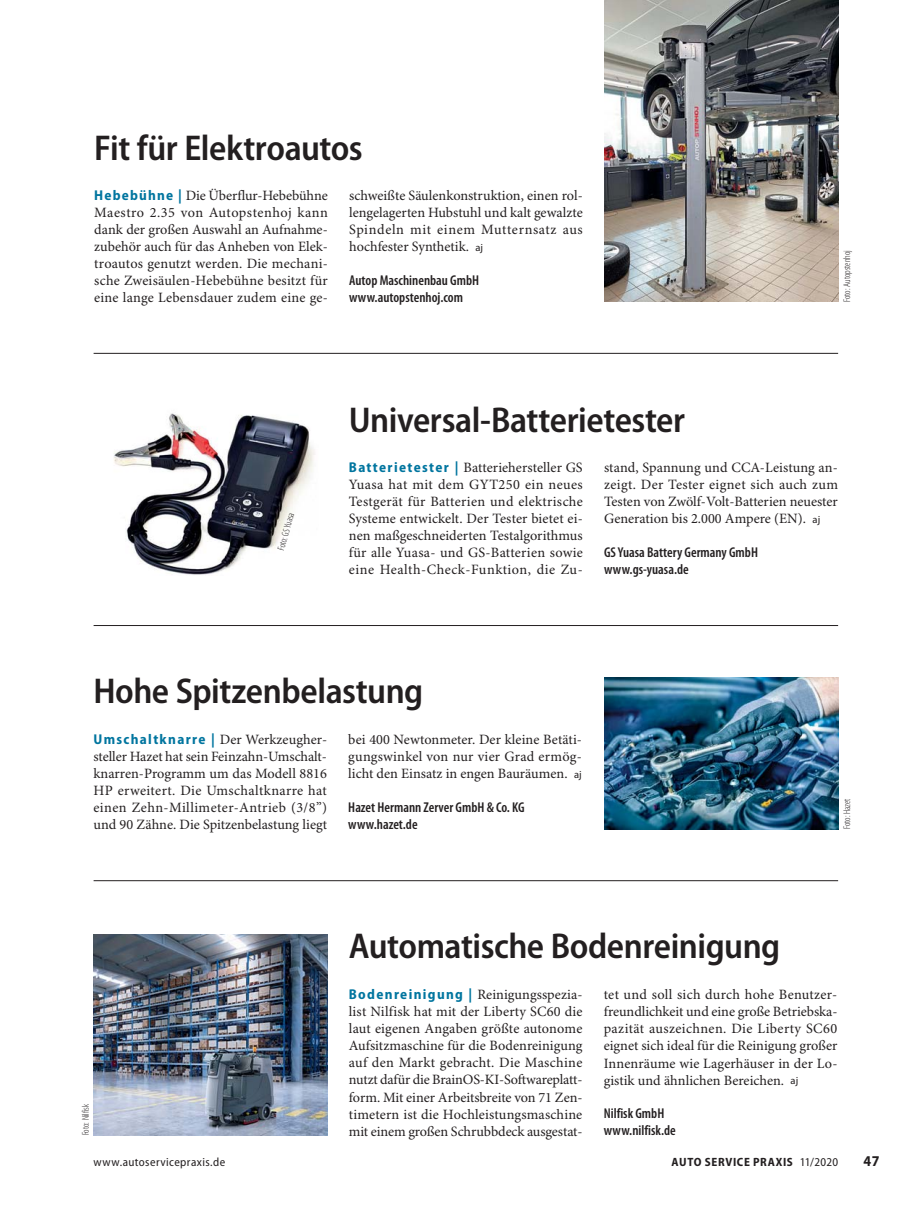
<style>
.page{position:relative;width:919px;height:1212px;background:#fff}
.page>*{position:absolute;margin:0;border:0;box-sizing:border-box;transform-origin:0 0}
.t1{font:600 semi-condensed 36px "Myriad Pro";letter-spacing:-.015em;color:#231f20}
.t2{font:700 semi-condensed 15px "Myriad Pro";color:#231f20}
.t3{font:14.25px/17px "Minion Pro";letter-spacing:.005em;color:#231f20;text-align:justify}
.t4{font:600 condensed 14.25px/17px "Myriad Pro";color:#231f20}
.t5{font:700 semi-condensed 14.25px "Myriad Pro";letter-spacing:.095em;color:#00759f}
.t6{font:semi-condensed 12px "Myriad Pro";letter-spacing:.035em;color:#231f20}
.t7{font:700 semi-condensed 12px "Myriad Pro";letter-spacing:.055em;color:#231f20}
.t8{font:300 condensed 9.75px "Myriad Pro";color:#231f20}
.s1{font-family:"Myriad Pro";font-weight:700;font-stretch:semi-condensed;color:#00759f}
.s2{font-family:"Myriad Pro";font-size:10.5px}
.s3{font-family:"Minion Pro";font-weight:400;font-stretch:normal;color:#231f20}
.s4{font-weight:400}
</style>
<div class="page">
<hr style="left:94px;top:625px;width:744px;height:1px;background:#231f20">
<hr style="left:94px;top:353px;width:744px;height:1px;background:#231f20">
<hr style="left:94px;top:880px;width:744px;height:1px;background:#231f20">
<img style="left:604px;top:0;width:234px;height:302px">
<img style="left:114px;top:413px;width:201px;height:162px">
<img style="left:604px;top:677px;width:234px;height:152px">
<img style="left:94px;top:934px;width:233px;height:201px">
<h1 class="t1" style="left:94px;top:134px;width:270px">Fit für Elektroautos</h1>
<p class="t3" style="left:94px;top:188px;width:235px"><span class="s1">Hebebühne |</span> Die Überflur-Hebebühne Maestro 2.35 von Autopstenhoj kann dank der großen Auswahl an Aufnahme&shy;zubehör auch für das Anheben von Elek&shy;troautos genutzt werden. Die mechani&shy;sche Zweisäulen-Hebebühne besitzt für eine lange Lebensdauer zudem eine ge-</p>
<p class="t3" style="left:349px;top:188px;width:235px">schweißte Säulenkonstruktion, einen rol&shy;lengelagerten Hubstuhl und kalt gewalzte Spindeln mit einem Mutternsatz aus hochfester Synthetik. <span class="s2">aj</span></p>
<p class="t4" style="left:349px;top:273px;width:131px">Autop Maschinenbau GmbH www.autopstenhoj.com</p>
<p class="t8" style="left:841px;top:302px;width:53px;rotate:-90deg">Foto: Autopstenhoj</p>
<p class="t8" style="left:275px;top:549px;width:41px;rotate:-75deg">Foto: GS Yuasa</p>
<h1 class="t1" style="left:349px;top:406px;width:337px">Universal-Batterietester</h1>
<p class="t3" style="left:349px;top:460px;width:235px"><span class="s1">Batterietester |</span> Batteriehersteller GS Yuasa hat mit dem GYT250 ein neues Testgerät für Batterien und elektrische Systeme entwickelt. Der Tester bietet ei&shy;nen maßgeschneiderten Testalgorithmus für alle Yuasa- und GS-Batterien sowie eine Health-Check-Funktion, die Zu-</p>
<p class="t3" style="left:604px;top:460px;width:235px">stand, Spannung und CCA-Leistung an&shy;zeigt. Der Tester eignet sich auch zum Testen von Zwölf-Volt-Batterien neuester Generation bis 2.000 Ampere (EN). <span class="s2">aj</span></p>
<p class="t4" style="left:604px;top:545px;width:155px">GS Yuasa Battery Germany GmbH www.gs-yuasa.de</p>
<h1 class="t1" style="left:93px;top:678px;width:331px">Hohe Spitzenbelastung</h1>
<p class="t5" style="left:93px;top:734px;width:235px">Umschaltknarre | <span class="s3">Der Werkzeugher-</span></p>
<p class="t3" style="left:93px;top:749px;width:235px">steller Hazet hat sein Feinzahn-Umschalt&shy;knarren-Programm um das Modell 8816<br>HP erweitert. Die Umschaltknarre hat einen Zehn-Millimeter-Antrieb (3/8”) und 90 Zähne. Die Spitzenbelastung liegt</p>
<p class="t3" style="left:348px;top:732px;width:235px">bei 400 Newtonmeter. Der kleine Betäti&shy;gungswinkel von nur vier Grad ermög&shy;licht den Einsatz in engen Bauräumen. <span class="s2">aj</span></p>
<p class="t4" style="left:348px;top:800px;width:178px">Hazet Hermann Zerver GmbH &amp; Co. KG www.hazet.de</p>
<p class="t8" style="left:841px;top:829px;width:32px;rotate:-90deg">Foto: Hazet</p>
<p class="t8" style="left:80px;top:1135px;width:33px;rotate:-90deg">Foto: Nilfisk</p>
<h1 class="t1" style="left:349px;top:933px;width:433px">Automatische Bodenreinigung</h1>
<p class="t3" style="left:349px;top:987px;width:235px"><span class="s1">Bodenreinigung |</span> Reinigungsspezia&shy;list Nilfisk hat mit der Liberty SC60 die laut eigenen Angaben größte autonome Aufsitzmaschine für die Bodenreinigung auf den Markt gebracht. Die Maschine nutzt dafür die BrainOS-KI-Softwareplatt&shy;form. Mit einer Arbeitsbreite von 71 Zen&shy;timetern ist die Hochleistungsmaschine mit einem großen Schrubbdeck ausgestat-</p>
<p class="t3" style="left:603px;top:988px;width:235px">tet und soll sich durch hohe Benutzer&shy;freundlichkeit und eine große Betriebska&shy;pazität auszeichnen. Die Liberty SC60 eignet sich ideal für die Reinigung großer Innenräume wie Lagerhäuser in der Lo&shy;gistik und ähnlichen Bereichen. <span class="s2">aj</span></p>
<p class="t4" style="left:603px;top:1107px;width:62px">Nilfisk GmbH</p>
<p class="t4" style="left:603px;top:1124px;width:73px">www.nilfisk.de</p>
<p class="t6" style="left:94px;top:1154px;width:133px">www.autoservicepraxis.de</p>
<p class="t7" style="left:671px;top:1157px;width:168px">AUTO SERVICE PRAXIS <span class="s4">11/2020</span></p>
<p class="t2" style="left:863px;top:1155px;width:17px">47</p>
</div>
